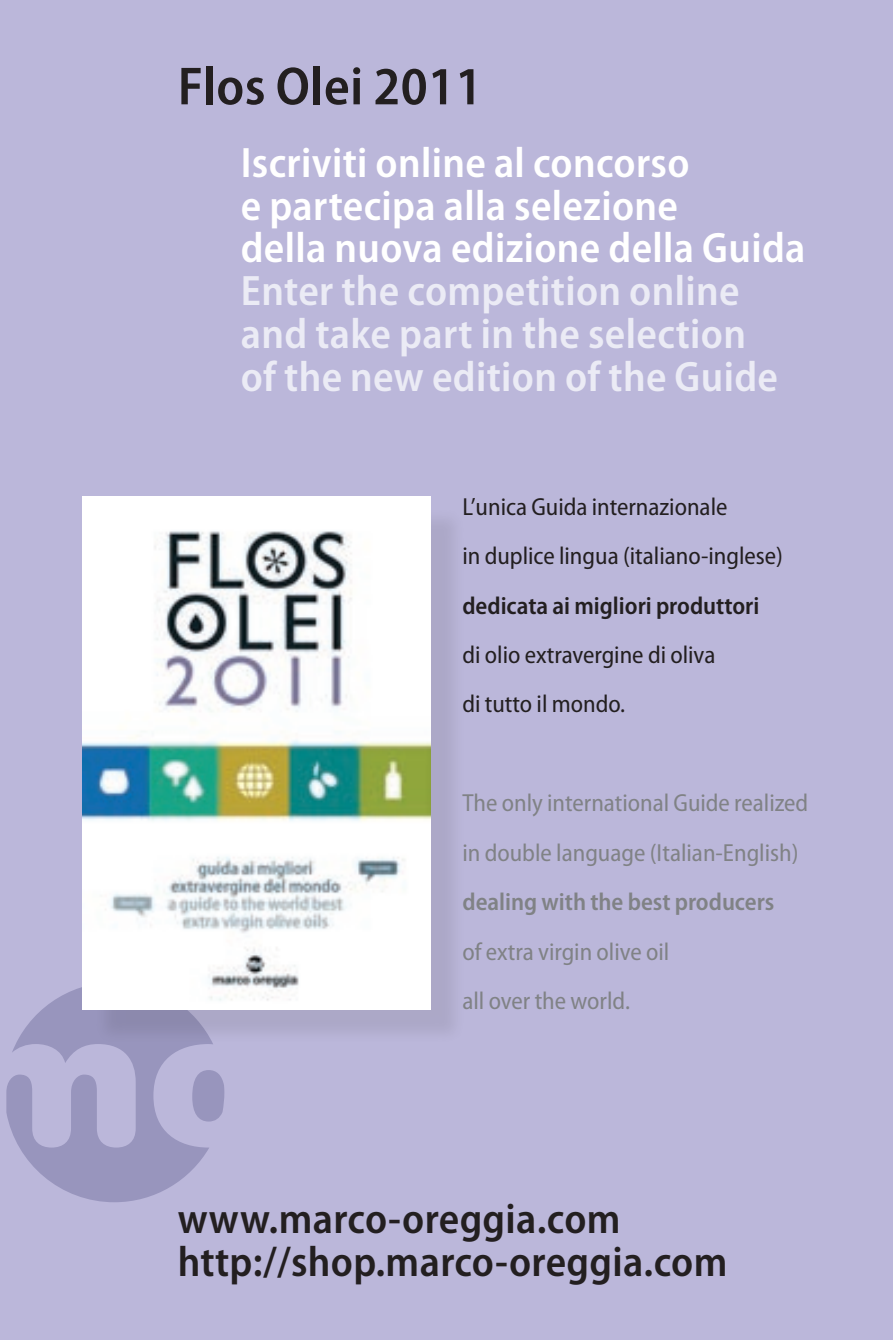
<style>
.page{position:relative;width:893px;height:1340px;background:#fff}
.page>*{position:absolute;margin:0;border:0;box-sizing:border-box;transform-origin:0 0}
.t1{font:600 semi-condensed 54px "Myriad Pro";letter-spacing:.01em;color:#231f20}
.t2{font:600 semi-condensed 42.75px/42.8px "Myriad Pro";letter-spacing:.01em;color:#fff}
.t3{font:600 semi-condensed 42.75px/42.8px "Myriad Pro";letter-spacing:.01em;color:#ebebf5}
.t4{font:600 semi-condensed 42.75px/42.8px "Myriad Pro";letter-spacing:.01em;color:#231f20}
.t5{font:semi-condensed 24.75px/49.5px "Myriad Pro";color:#808285}
.t6{font:semi-condensed 24.75px/49.5px "Myriad Pro";color:#231f20}
.t7{font:600 semi-condensed 24.75px "Myriad Pro";color:#231f20}
.t8{font:600 semi-condensed 24.75px "Myriad Pro";color:#808285}
</style>
<div class="page">
<div style="left:0;top:0;width:893px;height:1339px;background:#bbb7da"></div>
<svg style="left:6px;top:982px;width:218px;height:220px"></svg>
<div style="left:93px;top:506px;width:382px;height:548px;background:#231f20;opacity:.1"></div>
<img style="left:83px;top:496px;width:348px;height:513px">
<h1 class="t1" style="left:178px;top:52px;width:306px">Flos Olei 2011</h1>
<h2 class="t2" style="left:241px;top:140px;width:566px">Iscriviti online al concorso<br>e partecipa alla selezione<br>della nuova edizione della Guida</h2>
<h2 class="t3" style="left:241px;top:268px;width:539px">Enter the competition online and take part in the selection of the new edition of the Guide</h2>
<p class="t6" style="left:462px;top:481px;width:322px">L’unica Guida internazionale<br>in duplice lingua (italiano-inglese)</p>
<p class="t7" style="left:462px;top:589px;width:298px">dedicata ai migliori produttori</p>
<p class="t6" style="left:462px;top:629px;width:254px">di olio extravergine di oliva di tutto il mondo.</p>
<p class="t5" style="left:462px;top:778px;width:347px">The only international Guide realized in double language (Italian-English)</p>
<p class="t8" style="left:462px;top:886px;width:313px">dealing with the best producers</p>
<p class="t5" style="left:462px;top:926px;width:208px">of extra virgin olive oil all over the world.</p>
<h2 class="t4" style="left:178px;top:1196px;width:551px">www.marco-oreggia.com http://shop.marco-oreggia.com</h2>
</div>
